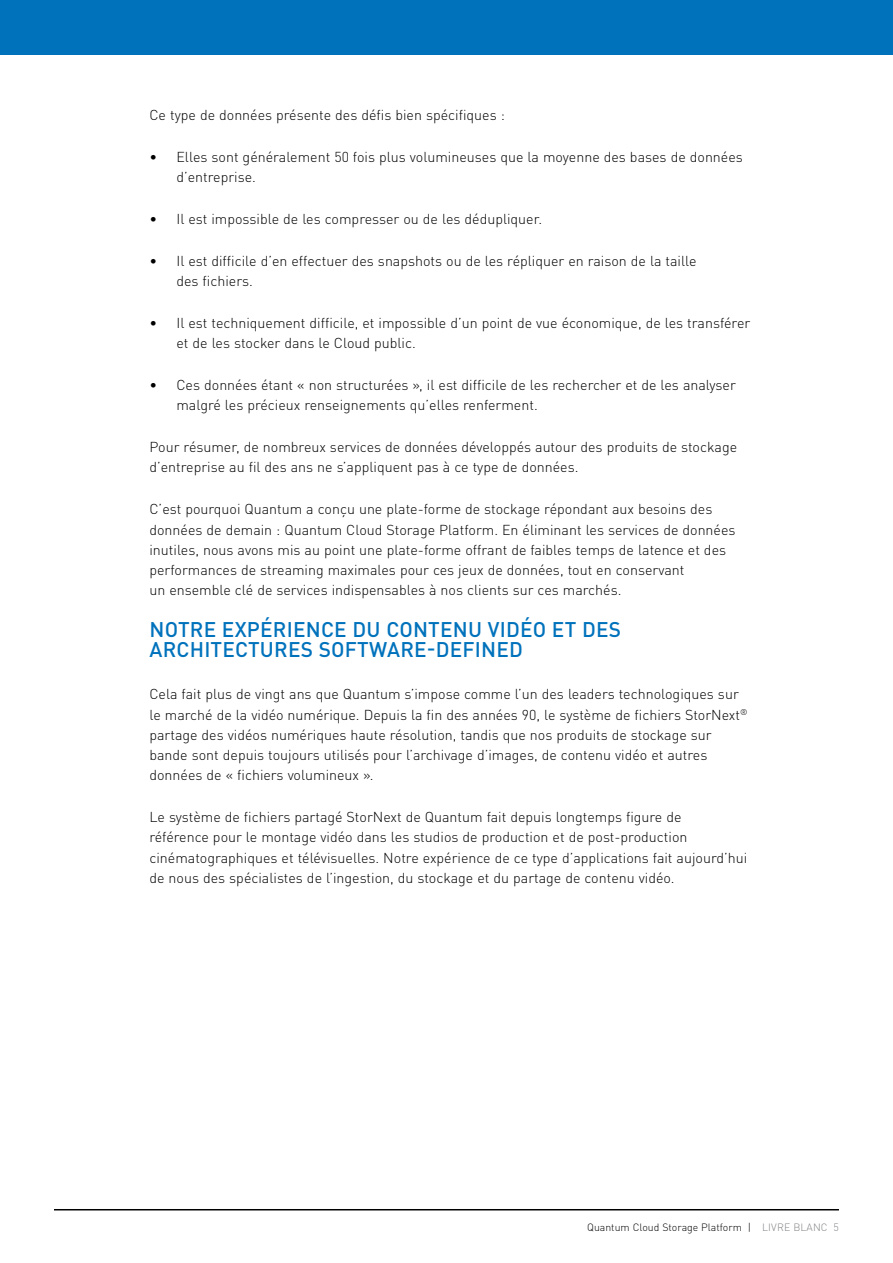
<style>
.page{position:relative;width:893px;height:1263px;background:#fff}
.page>*{position:absolute;margin:0;border:0;box-sizing:border-box;transform-origin:0 0}
.Paragraph{font:500 21px/20.2px "DIN Pro";letter-spacing:.01em;color:#0072bc}
.Paragraph-2{font:300 14.25px/20.2px "DIN Pro";color:#000}
.t1{font:300 10.5px "DIN Pro";color:#000}
.s1{color:#808285}
</style>
<div class="page">
<div style="left:0;top:0;width:893px;height:55px;background:#0072bc"></div>
<hr style="left:54px;top:1209px;width:785px;height:1px;background:#000">
<p class="Paragraph-2" style="left:149px;top:104px;width:357px">Ce type de données présente des défis bien spécifiques :</p>
<p class="Paragraph-2" style="left:176px;top:145px;width:568px;text-indent:-27px">• Elles sont généralement 50 fois plus volumineuses que la moyenne des bases de données d’entreprise.</p>
<p class="Paragraph-2" style="left:149px;top:207px;width:392px">• Il est impossible de les compresser ou de les dédupliquer.</p>
<p class="Paragraph-2" style="left:176px;top:249px;width:522px;text-indent:-27px">• Il est difficile d’en effectuer des snapshots ou de les répliquer en raison de la taille des fichiers.</p>
<p class="Paragraph-2" style="left:176px;top:311px;width:575px;text-indent:-27px">• Il est techniquement difficile, et impossible d’un point de vue économique, de les transférer et de les stocker dans le Cloud public.</p>
<p class="Paragraph-2" style="left:176px;top:374px;width:561px;text-indent:-27px">• Ces données étant « non structurées », il est difficile de les rechercher et de les analyser malgré les précieux renseignements qu’elles renferment.</p>
<p class="Paragraph-2" style="left:149px;top:436px;width:589px">Pour résumer, de nombreux services de données développés autour des produits de stockage d’entreprise au fil des ans ne s’appliquent pas à ce type de données.</p>
<p class="Paragraph-2" style="left:149px;top:498px;width:588px">C’est pourquoi Quantum a conçu une plate-forme de stockage répondant aux besoins des données de demain : Quantum Cloud Storage Platform. En éliminant les services de données inutiles, nous avons mis au point une plate-forme offrant de faibles temps de latence et des performances de streaming maximales pour ces jeux de données, tout en conservant<br>un ensemble clé de services indispensables à nos clients sur ces marchés.</p>
<p class="Paragraph" style="left:150px;top:617px;width:473px">NOTRE EXPÉRIENCE DU CONTENU VIDÉO ET DES<br>ARCHITECTURES SOFTWARE-DEFINED</p>
<p class="Paragraph-2" style="left:149px;top:683px;width:600px">Cela fait plus de vingt ans que Quantum s’impose comme l’un des leaders technologiques sur le marché de la vidéo numérique. Depuis la fin des années 90, le système de fichiers StorNext<sup>® </sup>partage des vidéos numériques haute résolution, tandis que nos produits de stockage sur bande sont depuis toujours utilisés pour l’archivage d’images, de contenu vidéo et autres données de « fichiers volumineux ».</p>
<p class="Paragraph-2" style="left:149px;top:806px;width:599px">Le système de fichiers partagé StorNext de Quantum fait depuis longtemps figure de<br>référence pour le montage vidéo dans les studios de production et de post-production cinématographiques et télévisuelles. Notre expérience de ce type d’applications fait aujourd’hui de nous des spécialistes de l’ingestion, du stockage et du partage de contenu vidéo.</p>
<p class="t1" style="left:587px;top:1219px;width:253px">Quantum Cloud Storage Platform | <span class="s1">LIVRE BLANC 5</span></p>
</div>
